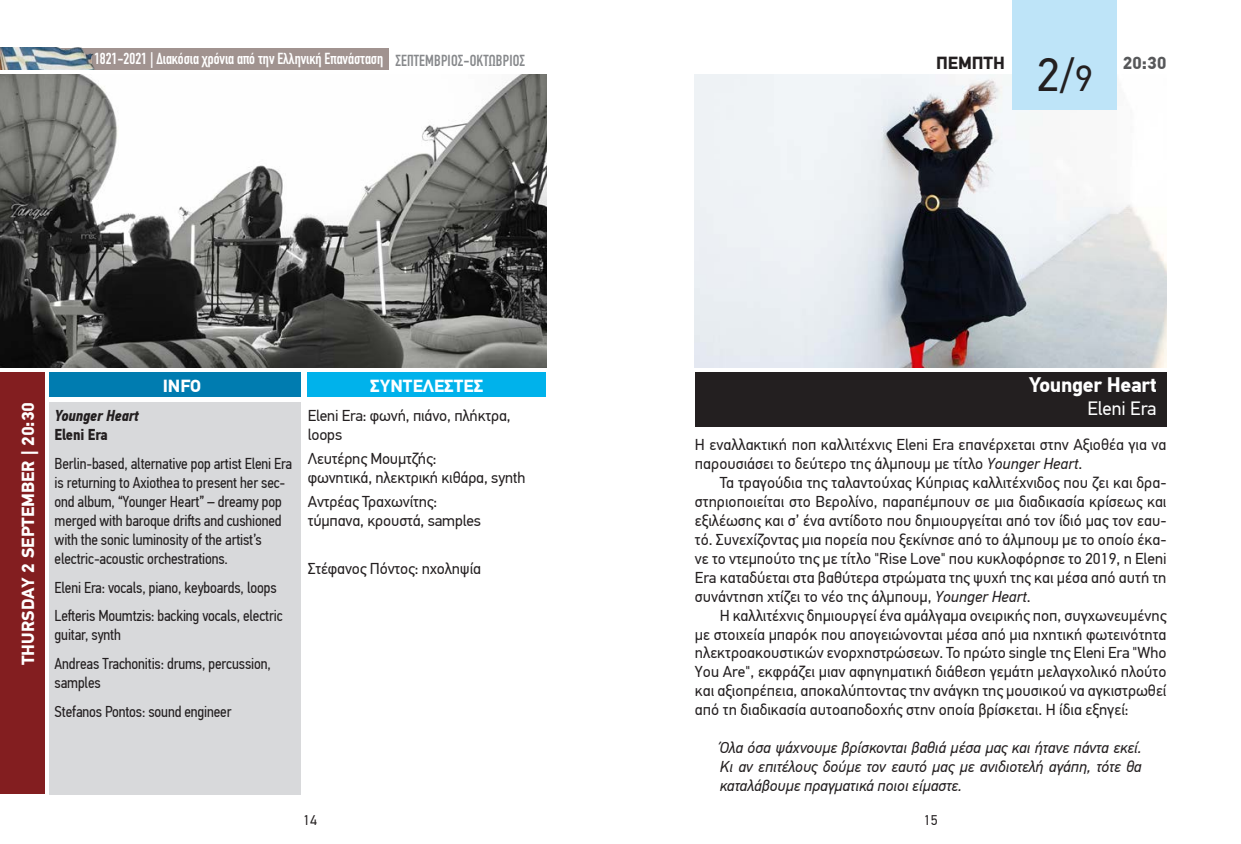
<style>
.page{position:relative;width:1241px;height:844px;background:#fff}
.page>*{position:absolute;margin:0;border:0;box-sizing:border-box;transform-origin:0 0}
.t1{font:46.9px "PF Din Text Pro";color:#231f20}
.t2{font:700 21px "PF Din Text Pro";letter-spacing:-.02em;color:#fff}
.YPOTITLOS{font:19.25px "PF Din Text Pro";color:#fff}
.DATE{font:700 17.5px "PF Din Text Pro";color:#fff}
.t3{font:700 17.5px "PF Din Text Pro";color:#231f20}
.t4{font:700 17.5px "PF Din Text Pro";color:#57585a}
.TEXT_NORMAL{font:15.75px/18.9px "PF Din Text Pro";color:#231f20;text-align:justify}
.INFO_ENGLISH{font:15.75px/18.9px "PF Din Text Cond Pro";letter-spacing:-.01em;color:#231f20}
.ΣΥΝΤΕΛΕΣΤΕΣ{font:15.75px/18.9px "PF Din Text Pro";letter-spacing:-.01em;color:#231f20}
.TEXT_NORMAL-2{font:italic 15.75px/18.9px "PF Din Text Pro";color:#231f20;text-align:justify}
.t5{font:700 15.75px "DIN Condensed";color:#fff}
.t6{font:700 15.75px "DIN Condensed";letter-spacing:.01em;color:#87898c}
.INFO_ENGLISH-2{font:italic 700 15.75px "PF Din Text Cond Pro";letter-spacing:-.01em;color:#231f20}
.INFO_ENGLISH-3{font:700 15.75px "PF Din Text Cond Pro";letter-spacing:-.01em;color:#231f20}
.t7{font:14px "PF Din Text Pro";color:#231f20}
.s1{font-size:36.57px}
.s2{font-style:italic}
</style>
<div class="page">
<div style="left:0;top:48px;width:388px;height:21px;background:#a19390"></div>
<img style="left:0;top:48px;width:95px;height:21px">
<img style="left:0;top:74px;width:546px;height:293px">
<div style="left:50px;top:402px;width:251px;height:392px;background:#d8d9db"></div>
<div style="left:308px;top:372px;width:238px;height:25px;background:#00b2eb"></div>
<div style="left:50px;top:372px;width:251px;height:25px;background:#007cb0"></div>
<div style="left:0;top:372px;width:45px;height:422px;background:#831e20"></div>
<img style="left:694px;top:74px;width:472px;height:293px">
<div style="left:1012px;top:0;width:104px;height:109px;background:#bee4f8"></div>
<div style="left:694px;top:372px;width:472px;height:55px;background:#231f20"></div>
<p class="t5" style="left:94px;top:48px;width:290px">1821-2021 | Διακόσια χρόνια από την Ελληνική Επανάσταση</p>
<p class="t6" style="left:395px;top:49px;width:131px">ΣΕΠΤΕΜΒΡΙΟΣ-ΟΚΤΩΒΡΙΟΣ</p>
<p class="DATE" style="left:18px;top:665px;width:264px;rotate:-90deg">THURSDAY 2 SEPTEMBER | 20:30</p>
<p class="DATE" style="left:163px;top:375px;width:40px">ΙΝFO</p>
<p class="DATE" style="left:370px;top:375px;width:115px">ΣΥΝΤΕΛΕΣΤΕΣ</p>
<p class="INFO_ENGLISH-2" style="left:55px;top:406px;width:86px">Younger Heart</p>
<p class="INFO_ENGLISH-3" style="left:55px;top:425px;width:55px">Eleni Era</p>
<p class="INFO_ENGLISH" style="left:55px;top:454px;width:239px">Berlin-based, alternative pop artist Eleni Era is returning to Axiothea to present her sec&shy;ond album, “Younger Heart” – dreamy pop merged with baroque drifts and cushioned with the sonic luminosity of the artist’s electric-acoustic orchestrations.</p>
<p class="INFO_ENGLISH" style="left:55px;top:577px;width:223px">Eleni Era: vocals, piano, keyboards, loops</p>
<p class="INFO_ENGLISH" style="left:55px;top:606px;width:229px">Lefteris Moumtzis: backing vocals, electric guitar, synth</p>
<p class="INFO_ENGLISH" style="left:55px;top:654px;width:218px">Andreas Trachonitis: drums, percussion, samples</p>
<p class="INFO_ENGLISH" style="left:55px;top:702px;width:178px">Stefanos Pontos: sound engineer</p>
<p class="ΣΥΝΤΕΛΕΣΤΕΣ" style="left:308px;top:406px;width:204px">Eleni Era: φωνή, πιάνο, πλήκτρα, loops</p>
<p class="ΣΥΝΤΕΛΕΣΤΕΣ" style="left:308px;top:449px;width:219px">Λευτέρης Μουμτζής:<br>φωνητικά, ηλεκτρική κιθάρα, synth</p>
<p class="ΣΥΝΤΕΛΕΣΤΕΣ" style="left:308px;top:492px;width:175px">Αντρέας Τραχωνίτης: τύμπανα, κρουστά, samples</p>
<p class="ΣΥΝΤΕΛΕΣΤΕΣ" style="left:308px;top:558px;width:175px">Στέφανος Πόντος: ηχοληψία</p>
<p class="t7" style="left:303px;top:812px;width:15px">14</p>
<p class="t1" style="left:1036px;top:48px;width:58px">2/<span class="s1">9</span></p>
<p class="t3" style="left:935px;top:52px;width:71px">ΠΕΜΠΤΗ</p>
<p class="t4" style="left:1122px;top:52px;width:45px">20:30</p>
<p class="t2" style="left:1028px;top:371px;width:129px">Younger Heart</p>
<p class="YPOTITLOS" style="left:1087px;top:396px;width:71px">Eleni Era</p>
<p class="TEXT_NORMAL" style="left:694px;top:435px;width:473px">Η εναλλακτική ποπ καλλιτέχνις Eleni Era επανέρχεται στην Αξιοθέα για να παρουσιάσει το δεύτερο της άλμπουμ με τίτλο <span class="s2">Younger Heart</span>.</p>
<p class="TEXT_NORMAL" style="left:694px;top:473px;width:473px;text-indent:25px">Τα τραγούδια της ταλαντούχας Κύπριας καλλιτέχνιδος που ζει και δρα&shy;στηριοποιείται στο Βερολίνο, παραπέμπουν σε μια διαδικασία κρίσεως και εξιλέωσης και σ’ ένα αντίδοτο που δημιουργείται από τον ίδιό μας τον εαυ&shy;τό. Συνεχίζοντας μια πορεία που ξεκίνησε από το άλμπουμ με το οποίο έκα&shy;νε το ντεμπούτο της με τίτλο "Rise Love" που κυκλοφόρησε το 2019, η Eleni Era καταδύεται στα βαθύτερα στρώματα της ψυχή της και μέσα από αυτή τη συνάντηση χτίζει το νέο της άλμπουμ, <span class="s2">Younger Heart</span>.</p>
<p class="TEXT_NORMAL" style="left:694px;top:605px;width:473px;text-indent:25px">Η καλλιτέχνις δημιουργεί ένα αμάλγαμα ονειρικής ποπ, συγχωνευμένης με στοιχεία μπαρόκ που απογειώνονται μέσα από μια ηχητική φωτεινότητα ηλεκτροακουστικών ενορχηστρώσεων. Το πρώτο single της Eleni Era "Who You Are", εκφράζει μιαν αφηγηματική διάθεση γεμάτη μελαγχολικό πλούτο και αξιοπρέπεια, αποκαλύπτοντας την ανάγκη της μουσικού να αγκιστρωθεί από τη διαδικασία αυτοαποδοχής στην οποία βρίσκεται. Η ίδια εξηγεί:</p>
<p class="TEXT_NORMAL-2" style="left:719px;top:738px;width:423px">Όλα όσα ψάχνουμε βρίσκονται βαθιά μέσα μας και ήτανε πάντα εκεί.<br>Κι αν επιτέλους δούμε τον εαυτό μας με ανιδιοτελή αγάπη, τότε θα καταλάβουμε πραγματικά ποιοι είμαστε.</p>
<p class="t7" style="left:923px;top:812px;width:15px">15</p>
</div>
